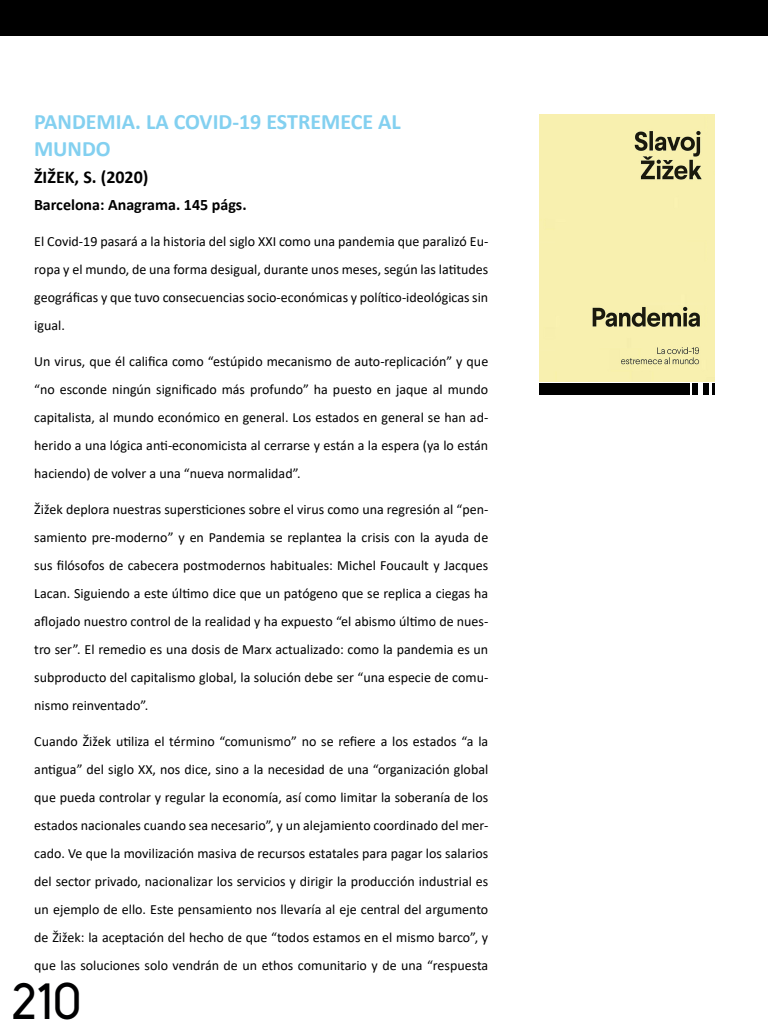
<style>
.page{position:relative;width:768px;height:1024px;background:#fff}
.page>*{position:absolute;margin:0;border:0;box-sizing:border-box;transform-origin:0 0}
.t1{font:50px "Biko";color:#000001}
.t2{font:700 22px "Calibri";color:#83d0f0}
.t3{font:700 18px "Calibri";color:#000}
.t4{font:700 16px "Calibri";color:#000}
.t5{font:14px/28px "Calibri";color:#000;text-align:justify}
</style>
<div class="page">
<div style="left:539px;top:383px;width:150px;height:11px;background:#000"></div>
<div style="left:703px;top:383px;width:6px;height:12px;background:#000"></div>
<svg style="left:712px;top:383px;width:3px;height:12px"></svg>
<div style="left:692px;top:383px;width:6px;height:11px;background:#000"></div>
<img style="left:540px;top:114px;width:175px;height:268px">
<div style="left:0;top:0;width:768px;height:36px;background:#000"></div>
<p class="t2" style="left:34px;top:106px;width:368px">PANDEMIA. LA COVID-19 ESTREMECE AL</p>
<p class="t2" style="left:34px;top:133px;width:78px">MUNDO</p>
<p class="t3" style="left:34px;top:164px;width:116px">ŽIŽEK, S. (2020)</p>
<p class="t4" style="left:34px;top:193px;width:214px">Barcelona: Anagrama. 145 págs.</p>
<p class="t5" style="left:34px;top:227px;width:455px">El Covid-19 pasará a la historia del siglo XXI como una pandemia que paralizó Eu&shy;ropa y el mundo, de una forma desigual, durante unos meses, según las latitudes geográficas y que tuvo consecuencias socio-económicas y político-ideológicas sin igual.</p>
<p class="t5" style="left:34px;top:347px;width:455px">Un virus, que él califica como “estúpido mecanismo de auto-replicación” y que “no esconde ningún significado más profundo” ha puesto en jaque al mundo capitalista, al mundo económico en general. Los estados en general se han ad&shy;herido a una lógica anti-economicista al cerrarse y están a la espera (ya lo están haciendo) de volver a una “nueva normalidad”.</p>
<p class="t5" style="left:34px;top:495px;width:455px">Žižek deplora nuestras supersticiones sobre el virus como una regresión al “pen&shy;samiento pre-moderno” y en Pandemia se replantea la crisis con la ayuda de sus filósofos de cabecera postmodernos habituales: Michel Foucault y Jacques Lacan. Siguiendo a este último dice que un patógeno que se replica a ciegas ha aflojado nuestro control de la realidad y ha expuesto “el abismo último de nues&shy;tro ser”. El remedio es una dosis de Marx actualizado: como la pandemia es un subproducto del capitalismo global, la solución debe ser “una especie de comu&shy;nismo reinventado”.</p>
<p class="t5" style="left:34px;top:727px;width:456px">Cuando Žižek utiliza el término “comunismo” no se refiere a los estados “a la antigua” del siglo XX, nos dice, sino a la necesidad de una “organización global que pueda controlar y regular la economía, así como limitar la soberanía de los estados nacionales cuando sea necesario”, y un alejamiento coordinado del mer&shy;cado. Ve que la movilización masiva de recursos estatales para pagar los salarios del sector privado, nacionalizar los servicios y dirigir la producción industrial es un ejemplo de ello. Este pensamiento nos llevaría al eje central del argumento de Žižek: la aceptación del hecho de que “todos estamos en el mismo barco”, y que las soluciones solo vendrán de un ethos comunitario y de una “respuesta</p>
<p class="t1" style="left:12px;top:974px;width:72px">210</p>
</div>
